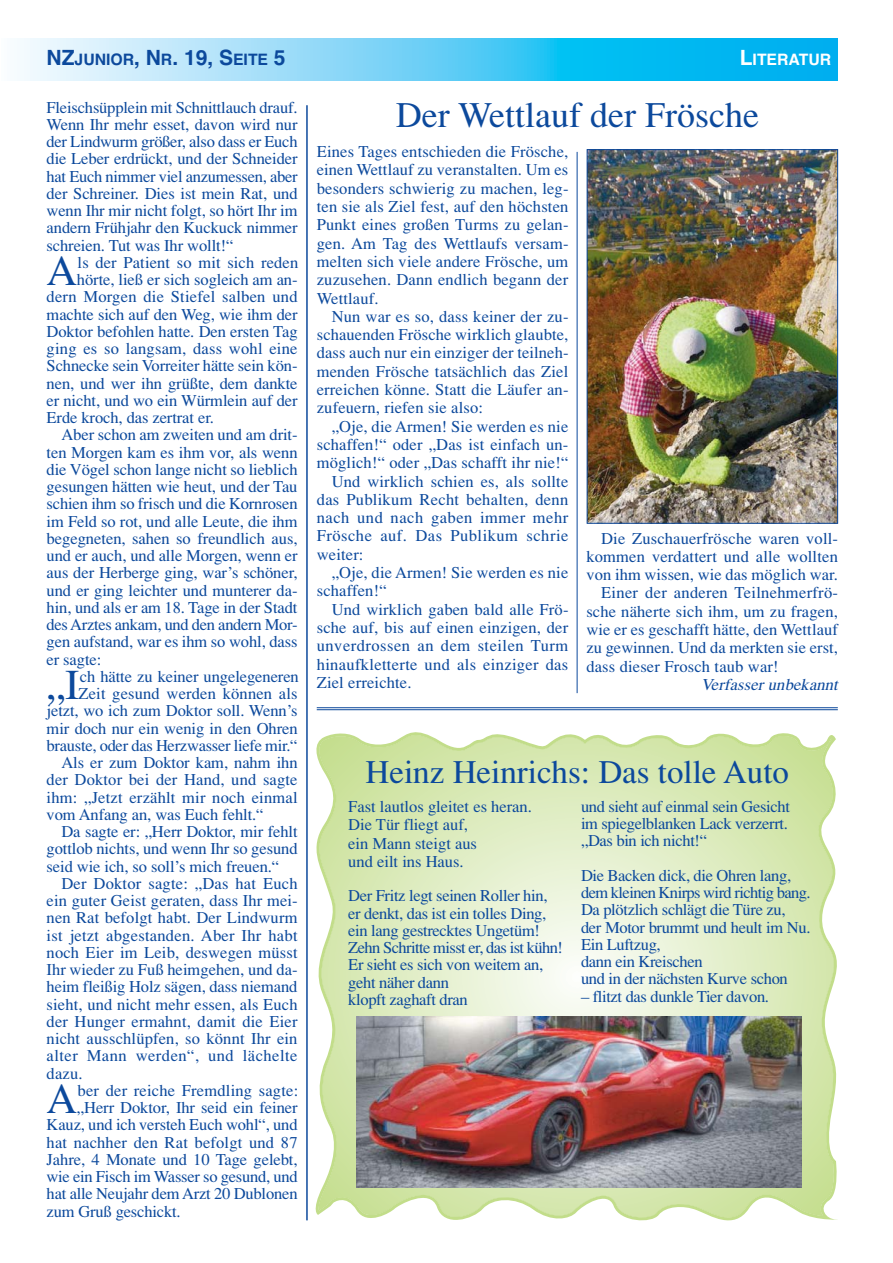
<style>
.page{position:relative;width:893px;height:1263px;background:#fff}
.page>*{position:absolute;margin:0;border:0;box-sizing:border-box;transform-origin:0 0}
.t1{font:42.6px "Times H Roman";color:#0c499c}
.t2{font:36px "Times H Roman";color:#0c499c}
.t3{font:33px "Times H Roman";color:#0c499c}
.t4{font:16.5px/17.2px "Times H Roman";letter-spacing:-.005em;color:#0c499c}
.t5{font:16.5px "Times H Roman";letter-spacing:.015em;color:#0c499c}
.t6{font:16.5px "Times H Roman";letter-spacing:.03em;color:#0c499c}
.t7{font:16.5px "Times H Roman";letter-spacing:.02em;color:#0c499c}
.t8{font:italic 16.5px "Times H Roman";color:#0c499c}
.t9{font:700 15.75px "Helvetica";color:#0c499c}
.t10{font:700 15.75px "Helvetica";color:#fff}
.s1{font-size:21px}
</style>
<div class="page">
<svg style="left:20px;top:38px;width:817px;height:43px;background:#63d0f6"></svg>
<svg style="left:315px;top:732px;width:523px;height:489px;background:#dfecc2"></svg>
<hr style="left:317px;top:707px;width:520px;height:1px;background:#0c499c">
<hr style="left:317px;top:709px;width:520px;height:1px;background:#0c499c">
<img style="left:357px;top:1016px;width:444px;height:171px">
<img style="left:589px;top:151px;width:246px;height:371px">
<div style="left:587px;top:149px;width:250px;height:375px;border:1px solid #0c499c"></div>
<hr style="left:577px;top:152px;width:1px;height:541px;background:#0c499c">
<hr style="left:306px;top:105px;width:2px;height:1115px;background:#0c499c">
<p class="t9" style="left:47px;top:54px;width:240px"><span class="s1">NZ</span>JUNIOR<span class="s1">, N</span>R<span class="s1">. 19, S</span>EITE <span class="s1">5</span></p>
<p class="t10" style="left:739px;top:54px;width:93px"><span class="s1">L</span>ITERATUR</p>
<p class="t4" style="left:47px;top:100px;width:252px;text-align:justify">Fleischsüpplein mit Schnittlauch drauf.<br>Wenn Ihr mehr esset, davon wird nur der Lindwurm größer, also dass er Euch die Leber erdrückt, und der Schneider hat Euch nimmer viel anzumessen, aber der Schreiner. Dies ist mein Rat, und wenn Ihr mir nicht folgt, so hört Ihr im andern Frühjahr den Kuckuck nimmer schreien. Tut was Ihr wollt!“</p>
<h1 class="t1" style="left:47px;top:256px;width:32px">A</h1>
<p class="t4" style="left:78px;top:255px;width:222px">ls der Patient so mit sich reden</p>
<h2 class="t2" style="left:396px;top:103px;width:365px">Der Wettlauf der Frösche</h2>
<p class="t4" style="left:317px;top:144px;width:253px;line-height:18.3px;text-align:justify">Eines Tages entschieden die Frösche, einen Wettlauf zu veranstalten. Um es besonders schwierig zu machen, leg&shy;ten sie als Ziel fest, auf den höchsten Punkt eines großen Turms zu gelan&shy;gen. Am Tag des Wettlaufs versam&shy;melten sich viele andere Frösche, um zuzusehen. Dann endlich begann der Wettlauf.</p>
<p class="t4" style="left:317px;top:309px;width:253px;line-height:18.3px;text-align:justify;text-indent:15px">Nun war es so, dass keiner der zu&shy;schauenden Frösche wirklich glaubte, dass auch nur ein einziger der teilneh&shy;menden Frösche tatsächlich das Ziel erreichen könne. Statt die Läufer an&shy;zufeuern, riefen sie also:</p>
<p class="t4" style="left:332px;top:419px;width:238px">„Oje, die Armen! Sie werden es nie</p>
<p class="t4" style="left:317px;top:438px;width:253px">schaffen!“ oder „Das ist einfach un-</p>
<p class="t4" style="left:317px;top:456px;width:253px">möglich!“ oder „Das schafft ihr nie!“</p>
<p class="t4" style="left:332px;top:474px;width:238px">Und wirklich schien es, als sollte</p>
<p class="t5" style="left:317px;top:494px;width:253px">das Publikum Recht behalten, denn</p>
<p class="t6" style="left:317px;top:512px;width:253px">nach und nach gaben immer mehr</p>
<p class="t6" style="left:317px;top:530px;width:253px">Frösche auf. Das Publikum schrie</p>
<p class="t4" style="left:317px;top:547px;width:48px">weiter:</p>
<p class="t4" style="left:332px;top:566px;width:238px">„Oje, die Armen! Sie werden es nie</p>
<p class="t4" style="left:317px;top:584px;width:71px">schaffen!“</p>
<p class="t4" style="left:332px;top:602px;width:238px">Und wirklich gaben bald alle Frö-</p>
<p class="t4" style="left:317px;top:621px;width:253px">sche auf, bis auf einen einzigen, der</p>
<p class="t6" style="left:317px;top:640px;width:253px">unverdrossen an dem steilen Turm</p>
<p class="t7" style="left:317px;top:658px;width:253px">hinaufkletterte und als einziger das</p>
<p class="t4" style="left:317px;top:675px;width:96px">Ziel erreichte.</p>
<p class="t4" style="left:77px;top:273px;width:222px">hörte, ließ er sich sogleich am an-</p>
<p class="t5" style="left:47px;top:291px;width:252px">dern Morgen die Stiefel salben und</p>
<p class="t4" style="left:47px;top:307px;width:252px">machte sich auf den Weg, wie ihm der</p>
<p class="t4" style="left:47px;top:324px;width:252px">Doktor befohlen hatte. Den ersten Tag</p>
<p class="t5" style="left:47px;top:343px;width:252px">ging es so langsam, dass wohl eine</p>
<p class="t4" style="left:47px;top:359px;width:252px">Schnecke sein Vorreiter hätte sein kön-</p>
<p class="t4" style="left:47px;top:376px;width:252px">nen, und wer ihn grüßte, dem dankte</p>
<p class="t4" style="left:47px;top:393px;width:252px">er nicht, und wo ein Würmlein auf der</p>
<p class="t4" style="left:47px;top:411px;width:169px">Erde kroch, das zertrat er.</p>
<p class="t4" style="left:61px;top:428px;width:237px">Aber schon am zweiten und am drit-</p>
<p class="t4" style="left:47px;top:445px;width:252px">ten Morgen kam es ihm vor, als wenn</p>
<p class="t4" style="left:47px;top:462px;width:252px">die Vögel schon lange nicht so lieblich</p>
<p class="t4" style="left:47px;top:480px;width:252px">gesungen hätten wie heut, und der Tau</p>
<p class="t4" style="left:47px;top:497px;width:252px">schien ihm so frisch und die Kornrosen</p>
<p class="t4" style="left:47px;top:514px;width:252px">im Feld so rot, und alle Leute, die ihm</p>
<p class="t4" style="left:47px;top:531px;width:252px">begegneten, sahen so freundlich aus,</p>
<p class="t4" style="left:47px;top:549px;width:252px">und er auch, und alle Morgen, wenn er</p>
<p class="t4" style="left:47px;top:566px;width:252px">aus der Herberge ging, war’s schöner,</p>
<p class="t4" style="left:47px;top:583px;width:252px">und er ging leichter und munterer da-</p>
<p class="t4" style="left:47px;top:600px;width:252px">hin, und als er am 18. Tage in der Stadt</p>
<p class="t4" style="left:47px;top:618px;width:252px">des Arztes ankam, und den andern Mor-</p>
<p class="t4" style="left:47px;top:635px;width:252px">gen aufstand, war es ihm so wohl, dass</p>
<p class="t4" style="left:47px;top:652px;width:56px">er sagte:</p>
<h1 class="t1" style="left:47px;top:670px;width:34px">„I</h1>
<p class="t4" style="left:80px;top:669px;width:221px">ch hätte zu keiner ungelegeneren</p>
<p class="t4" style="left:601px;top:531px;width:238px">Die Zuschauerfrösche waren voll-</p>
<p class="t4" style="left:586px;top:549px;width:253px">kommen verdattert und alle wollten</p>
<p class="t4" style="left:586px;top:568px;width:253px">von ihm wissen, wie das möglich war.</p>
<p class="t5" style="left:601px;top:587px;width:238px">Einer der anderen Teilnehmerfrö-</p>
<p class="t4" style="left:586px;top:604px;width:253px">sche näherte sich ihm, um zu fragen,</p>
<p class="t4" style="left:586px;top:623px;width:253px">wie er es geschafft hätte, den Wettlauf</p>
<p class="t4" style="left:586px;top:641px;width:253px">zu gewinnen. Und da merkten sie erst,</p>
<p class="t4" style="left:586px;top:659px;width:194px">dass dieser Frosch taub war!</p>
<p class="t8" style="left:700px;top:679px;width:142px">Verfasser unbekannt</p>
<p class="t4" style="left:78px;top:687px;width:220px">Zeit gesund werden können als</p>
<p class="t4" style="left:47px;top:704px;width:252px">jetzt, wo ich zum Doktor soll. Wenn’s</p>
<p class="t4" style="left:47px;top:721px;width:252px">mir doch nur ein wenig in den Ohren</p>
<p class="t4" style="left:47px;top:738px;width:252px">brauste, oder das Herzwasser liefe mir.“</p>
<p class="t4" style="left:61px;top:756px;width:237px">Als er zum Doktor kam, nahm ihn</p>
<p class="t4" style="left:47px;top:773px;width:252px">der Doktor bei der Hand, und sagte</p>
<p class="t4" style="left:47px;top:790px;width:252px">ihm: „Jetzt erzählt mir noch einmal</p>
<p class="t4" style="left:47px;top:807px;width:218px">vom Anfang an, was Euch fehlt.“</p>
<p class="t4" style="left:61px;top:825px;width:238px">Da sagte er: „Herr Doktor, mir fehlt</p>
<p class="t4" style="left:47px;top:842px;width:252px">gottlob nichts, und wenn Ihr so gesund</p>
<p class="t4" style="left:47px;top:859px;width:234px">seid wie ich, so soll’s mich freuen.“</p>
<p class="t4" style="left:61px;top:876px;width:237px">Der Doktor sagte: „Das hat Euch</p>
<p class="t4" style="left:47px;top:894px;width:253px">ein guter Geist geraten, dass Ihr mei-</p>
<p class="t4" style="left:47px;top:911px;width:252px">nen Rat befolgt habt. Der Lindwurm</p>
<p class="t5" style="left:47px;top:929px;width:252px">ist jetzt abgestanden. Aber Ihr habt</p>
<p class="t4" style="left:47px;top:945px;width:252px">noch Eier im Leib, deswegen müsst</p>
<p class="t4" style="left:47px;top:963px;width:253px">Ihr wieder zu Fuß heimgehen, und da-</p>
<p class="t4" style="left:47px;top:980px;width:252px">heim fleißig Holz sägen, dass niemand</p>
<p class="t4" style="left:47px;top:997px;width:252px">sieht, und nicht mehr essen, als Euch</p>
<p class="t4" style="left:47px;top:1014px;width:252px">der Hunger ermahnt, damit die Eier</p>
<p class="t4" style="left:47px;top:1032px;width:252px">nicht ausschlüpfen, so könnt Ihr ein</p>
<p class="t6" style="left:47px;top:1050px;width:252px">alter Mann werden“, und lächelte</p>
<p class="t4" style="left:47px;top:1066px;width:37px">dazu.</p>
<h1 class="t1" style="left:47px;top:1084px;width:32px">A</h1>
<p class="t4" style="left:78px;top:1083px;width:222px">ber der reiche Fremdling sagte:</p>
<h3 class="t3" style="left:365px;top:760px;width:425px">Heinz Heinrichs: Das tolle Auto</h3>
<p class="t4" style="left:348px;top:799px;width:185px;line-height:18.3px">Fast lautlos gleitet es heran.<br>Die Tür fliegt auf,<br>ein Mann steigt aus<br>und eilt ins Haus.</p>
<p class="t4" style="left:348px;top:889px;width:216px">Der Fritz legt seinen Roller hin, er denkt, das ist ein tolles Ding, ein lang gestrecktes Ungetüm!<br>Zehn Schritte misst er, das ist kühn!<br>Er sieht es sich von weitem an, geht näher dann<br>klopft zaghaft dran</p>
<p class="t4" style="left:581px;top:800px;width:210px">und sieht auf einmal sein Gesicht im spiegelblanken Lack verzerrt. „Das bin ich nicht!“</p>
<p class="t4" style="left:581px;top:869px;width:231px">Die Backen dick, die Ohren lang, dem kleinen Knirps wird richtig bang.<br>Da plötzlich schlägt die Türe zu,<br>der Motor brummt und heult im Nu.<br>Ein Luftzug,<br>dann ein Kreischen<br>und in der nächsten Kurve schon</p>
<p class="t4" style="left:581px;top:989px;width:189px">– flitzt das dunkle Tier davon.</p>
<p class="t4" style="left:77px;top:1101px;width:222px">„Herr Doktor, Ihr seid ein feiner</p>
<p class="t4" style="left:47px;top:1118px;width:252px">Kauz, und ich versteh Euch wohl“, und</p>
<p class="t4" style="left:47px;top:1135px;width:252px">hat nachher den Rat befolgt und 87</p>
<p class="t4" style="left:47px;top:1152px;width:252px">Jahre, 4 Monate und 10 Tage gelebt,</p>
<p class="t4" style="left:47px;top:1170px;width:252px">wie ein Fisch im Wasser so gesund, und</p>
<p class="t4" style="left:47px;top:1187px;width:252px">hat alle Neujahr dem Arzt 20 Dublonen</p>
<p class="t4" style="left:47px;top:1204px;width:135px">zum Gruß geschickt.</p>
</div>
